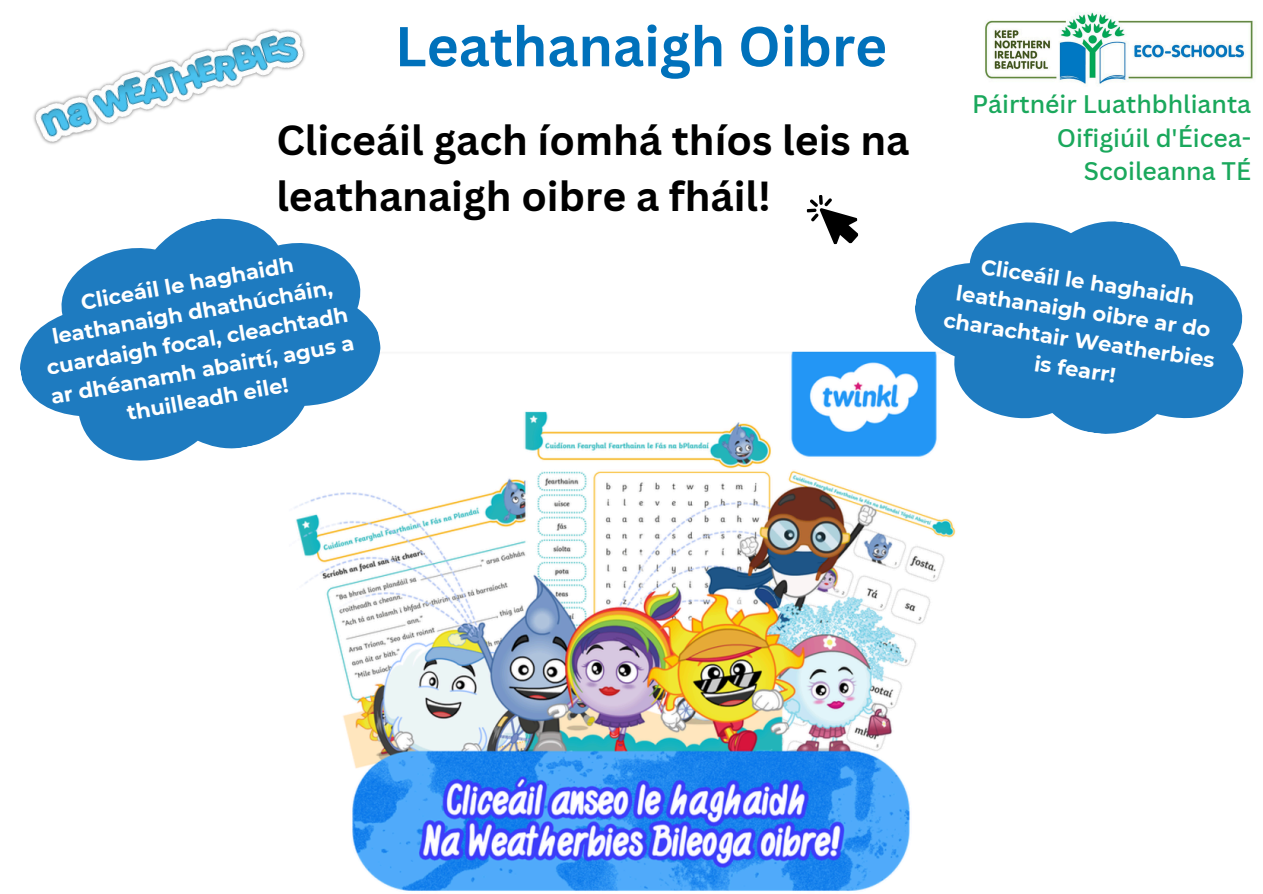
<style>
.page{position:relative;width:1263px;height:894px;background:#fff}
.page>*{position:absolute;margin:0;border:0;box-sizing:border-box;transform-origin:0 0}
.t1{font:700 54.75px "Canva Sans";color:#0071bb}
.t2{font:700 40.8px/56.2px "Canva Sans";color:#000}
.t3{font:500 24.75px/33.8px "Canva Sans";color:#1aa85c;text-align:right}
.t4{font:700 21px/29.2px "Montserrat";color:#fff;text-align:center}
</style>
<div class="page">
<img style="left:294px;top:351px;width:662px;height:540px">
<svg style="left:915px;top:221px;width:329px;height:217px;fill:#1e7bc0"></svg>
<svg style="left:20px;top:218px;width:361px;height:248px;fill:#1e7bc0"></svg>
<img style="left:985px;top:12px;width:268px;height:73px">
<svg style="left:806px;top:195px;width:53px;height:50px"></svg>
<img style="left:33px;top:28px;width:273px;height:116px">
<h3 class="t1" style="left:395px;top:8px;width:494px">Leathanaigh Oibre</h3>
<p class="t2" style="left:276px;top:111px;width:635px">Cliceáil gach íomhá thíos leis na leathanaigh oibre a fháil!</p>
<h2 class="t4" style="left:33px;top:295px;width:309px;rotate:-10deg">Cliceáil le haghaidh leathanaigh dhathúcháin, cuardaigh focal, cleachtadh ar dhéanamh abairtí, agus a thuilleadh eile!</h2>
<p class="t3" style="left:972px;top:86px;width:280px">Páirtnéir Luathbhlianta<br>Oifigiúil d'Éicea-<br>Scoileanna TÉ</p>
<h1 class="t4" style="left:983px;top:252px;width:217px;rotate:8deg">Cliceáil le haghaidh</h1>
<h1 class="t4" style="left:946px;top:306px;width:275px;rotate:8deg">charachtair Weatherbies is fearr!</h1>
<h1 class="t4" style="left:958px;top:278px;width:258px;rotate:8deg">leathanaigh oibre ar do</h1>
</div>
